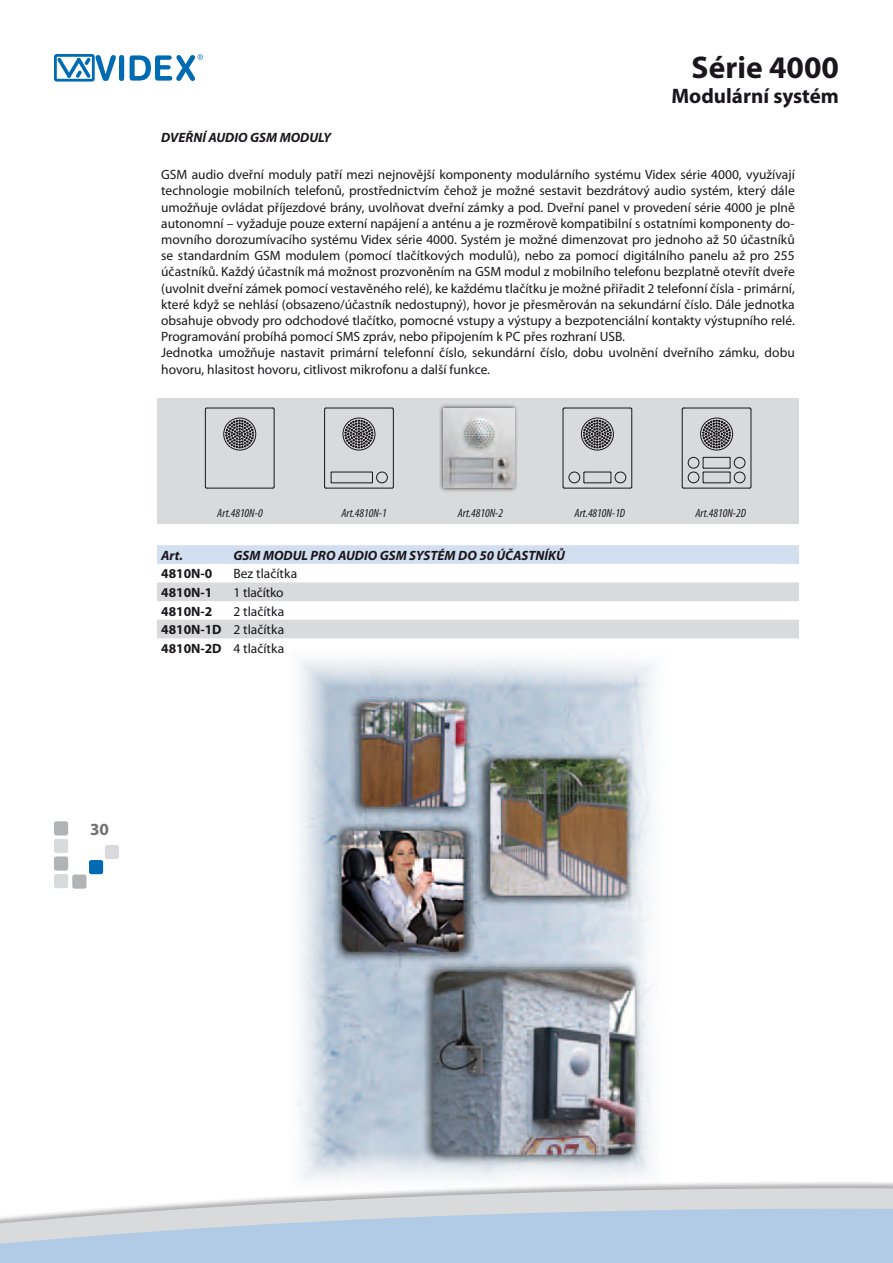
<style>
.page{position:relative;width:893px;height:1263px;background:#fff}
.page>*{position:absolute;margin:0;border:0;box-sizing:border-box;transform-origin:0 0}
.t1{font:700 31.5px "Myriad Pro";color:#1a171c}
.t2{font:700 21px "Myriad Pro";color:#1a171c}
.t3{font:700 17.1px "Myriad Pro";color:#707173}
.t4{font:13.5px/16.2px "Myriad Pro";color:#1a171c;text-align:justify}
.t5{font:italic 700 13.5px "Myriad Pro";color:#1a171c}
.t6{font:700 13.5px "Myriad Pro";color:#1a171c}
.t7{font:italic condensed 12px "Myriad Pro";color:#1a171c}
.s1{font-weight:700}
</style>
<div class="page">
<img style="left:297px;top:658px;width:358px;height:482px">
<div style="left:54px;top:821px;width:14px;height:14px;background:#b1b3b4;border-radius:2px"></div>
<div style="left:54px;top:839px;width:14px;height:14px;background:#d9dadb;border-radius:2px"></div>
<div style="left:105px;top:845px;width:14px;height:14px;background:#d9dadb;border-radius:2px"></div>
<div style="left:72px;top:874px;width:14px;height:15px;background:#b1b3b4;border-radius:2px"></div>
<div style="left:89px;top:860px;width:14px;height:14px;background:#006ab3;border-radius:2px"></div>
<div style="left:54px;top:856px;width:14px;height:15px;background:#b1b3b4;border-radius:2px"></div>
<div style="left:54px;top:874px;width:14px;height:14px;background:#d9dadb;border-radius:2px"></div>
<div style="left:157px;top:545px;width:642px;height:19px;background:#d2dff1"></div>
<svg style="left:157px;top:582px;width:642px;height:56px"></svg>
<div style="left:157px;top:398px;width:642px;height:126px;background:#d9dadb"></div>
<div style="left:734px;top:472px;width:11px;height:11px;border:1px solid #1a171c;border-radius:50%"></div>
<div style="left:688px;top:457px;width:11px;height:11px;border:1px solid #1a171c;border-radius:50%"></div>
<div style="left:688px;top:472px;width:11px;height:11px;border:1px solid #1a171c;border-radius:50%"></div>
<div style="left:734px;top:457px;width:11px;height:11px;border:1px solid #1a171c;border-radius:50%"></div>
<svg style="left:703px;top:457px;width:28px;height:27px"></svg>
<svg style="left:702px;top:420px;width:29px;height:28px"></svg>
<div style="left:700px;top:418px;width:33px;height:32px;border:1px solid #1a171c;border-radius:50%"></div>
<hr style="left:751px;top:409px;width:1px;height:78px;background:#1a171c">
<hr style="left:684px;top:488px;width:66px;height:1px;background:#1a171c">
<hr style="left:682px;top:409px;width:1px;height:78px;background:#1a171c">
<hr style="left:684px;top:408px;width:66px;height:1px;background:#1a171c">
<div style="left:376px;top:472px;width:12px;height:11px;border:1px solid #1a171c;border-radius:50%"></div>
<hr style="left:332px;top:472px;width:40px;height:1px;background:#1a171c">
<hr style="left:332px;top:483px;width:40px;height:1px;background:#1a171c">
<svg style="left:371px;top:472px;width:2px;height:11px"></svg>
<svg style="left:345px;top:420px;width:28px;height:28px"></svg>
<div style="left:343px;top:418px;width:32px;height:32px;border:1px solid #1a171c;border-radius:50%"></div>
<svg style="left:324px;top:472px;width:8px;height:16px"></svg>
<hr style="left:393px;top:409px;width:1px;height:78px;background:#1a171c">
<hr style="left:326px;top:488px;width:66px;height:1px;background:#1a171c">
<hr style="left:324px;top:409px;width:1px;height:78px;background:#1a171c">
<hr style="left:326px;top:408px;width:66px;height:1px;background:#1a171c">
<svg style="left:225px;top:420px;width:29px;height:28px"></svg>
<div style="left:224px;top:418px;width:32px;height:32px;border:1px solid #1a171c;border-radius:50%"></div>
<hr style="left:274px;top:409px;width:1px;height:78px;background:#1a171c">
<hr style="left:207px;top:488px;width:66px;height:1px;background:#1a171c">
<hr style="left:205px;top:409px;width:1px;height:78px;background:#1a171c">
<hr style="left:207px;top:408px;width:66px;height:1px;background:#1a171c">
<div style="left:615px;top:472px;width:11px;height:11px;border:1px solid #1a171c;border-radius:50%"></div>
<div style="left:569px;top:472px;width:11px;height:11px;border:1px solid #1a171c;border-radius:50%"></div>
<svg style="left:584px;top:472px;width:28px;height:12px"></svg>
<svg style="left:583px;top:420px;width:29px;height:28px"></svg>
<div style="left:581px;top:418px;width:33px;height:32px;border:1px solid #1a171c;border-radius:50%"></div>
<hr style="left:631px;top:409px;width:1px;height:78px;background:#1a171c">
<hr style="left:564px;top:488px;width:66px;height:1px;background:#1a171c">
<hr style="left:563px;top:409px;width:1px;height:78px;background:#1a171c">
<hr style="left:564px;top:408px;width:66px;height:1px;background:#1a171c">
<div style="left:439px;top:403px;width:79px;height:89px;background:#1a171c;opacity:.75"></div>
<img style="left:443px;top:408px;width:71px;height:80px">
<img style="left:300px;top:1140px;width:351px;height:20px">
<svg style="left:0;top:1160px;width:893px;height:103px"></svg>
<svg style="left:54px;top:54px;width:62px;height:28px"></svg>
<div style="left:119px;top:55px;width:5px;height:26px;background:#006ab3;border-radius:3px"></div>
<svg style="left:130px;top:54px;width:73px;height:27px"></svg>
<h1 class="t1" style="left:692px;top:46px;width:149px">Série 4000</h1>
<h2 class="t2" style="left:671px;top:82px;width:169px">Modulární systém</h2>
<p class="t5" style="left:161px;top:129px;width:3px">DVEŘNÍ</p>
<p class="t5" style="left:209px;top:129px;width:17px">AUDIO</p>
<p class="t5" style="left:250px;top:129px;width:10px">GSM</p>
<p class="t5" style="left:280px;top:129px;width:10px">MODULY</p>
<p class="t4" style="left:161px;top:166px;width:635px;text-align:left">GSM audio dveřní moduly patří mezi nejnovější komponenty modulárního systému Videx série 4000, využívají technologie mobilních telefonů, prostřednictvím čehož je možné sestavit bezdrátový audio systém, který dále umožňuje ovládat příjezdové brány, uvolňovat dveřní zámky a pod. Dveřní panel v provedení série 4000 je plně autonomní – vyžaduje pouze externí napájení a anténu a je rozměrově kompatibilní s ostatními komponenty do&shy;movního dorozumívacího systému Videx série 4000. Systém je možné dimenzovat pro jednoho až 50 účastníků se standardním GSM modulem (pomocí tlačítkových modulů), nebo za pomocí digitálního panelu až pro 255 účastníků. Každý účastník má možnost prozvoněním na GSM modul z mobilního telefonu bezplatně otevřít dveře (uvolnit dveřní zámek pomocí vestavěného relé), ke každému tlačítku je možné přiřadit 2 telefonní čísla - primární, které když se nehlásí (obsazeno/účastník nedostupný), hovor je přesměrován na sekundární číslo. Dále jednotka obsahuje obvody pro odchodové tlačítko, pomocné vstupy a výstupy a bezpotenciální kontakty výstupního relé.<br>Programování probíhá pomocí SMS zpráv, nebo připojením k PC přes rozhraní USB.<br>Jednotka umožňuje nastavit primární telefonní číslo, sekundární číslo, dobu uvolnění dveřního zámku, dobu hovoru, hlasitost hovoru, citlivost mikrofonu a další funkce.</p>
<p class="t7" style="left:217px;top:506px;width:47px">Art.4810N-0</p>
<p class="t7" style="left:341px;top:506px;width:47px">Art.4810N-1</p>
<p class="t7" style="left:458px;top:506px;width:47px">Art.4810N-2</p>
<p class="t7" style="left:574px;top:506px;width:52px">Art.4810N-1D</p>
<p class="t7" style="left:695px;top:506px;width:52px">Art.4810N-2D</p>
<p class="t5" style="left:161px;top:546px;width:23px">Art.</p>
<p class="t5" style="left:233px;top:546px;width:10px">GSM</p>
<p class="t5" style="left:263px;top:546px;width:10px">MODUL</p>
<p class="t5" style="left:311px;top:546px;width:10px">PRO</p>
<p class="t5" style="left:338px;top:546px;width:17px">AUDIO</p>
<p class="t5" style="left:380px;top:546px;width:10px">GSM</p>
<p class="t5" style="left:409px;top:546px;width:157px">SYSTÉM DO 50 ÚČASTNÍKŮ</p>
<p class="t6" style="left:161px;top:565px;width:53px">4810N-0</p>
<p class="t4" style="left:233px;top:565px;width:65px">Bez tlačítka</p>
<p class="t6" style="left:161px;top:583px;width:53px">4810N-1</p>
<p class="t4" style="left:233px;top:584px;width:52px">1 tlačítko</p>
<p class="t6" style="left:161px;top:602px;width:53px">4810N-2</p>
<p class="t4" style="left:161px;top:601px;width:124px;line-height:18.6px;text-indent:72px">2 tlačítka <span class="s1">4810N-1D</span> 2 tlačítka <span class="s1">4810N-2D</span> 4 tlačítka</p>
<p class="t3" style="left:90px;top:818px;width:20px">30</p>
</div>
